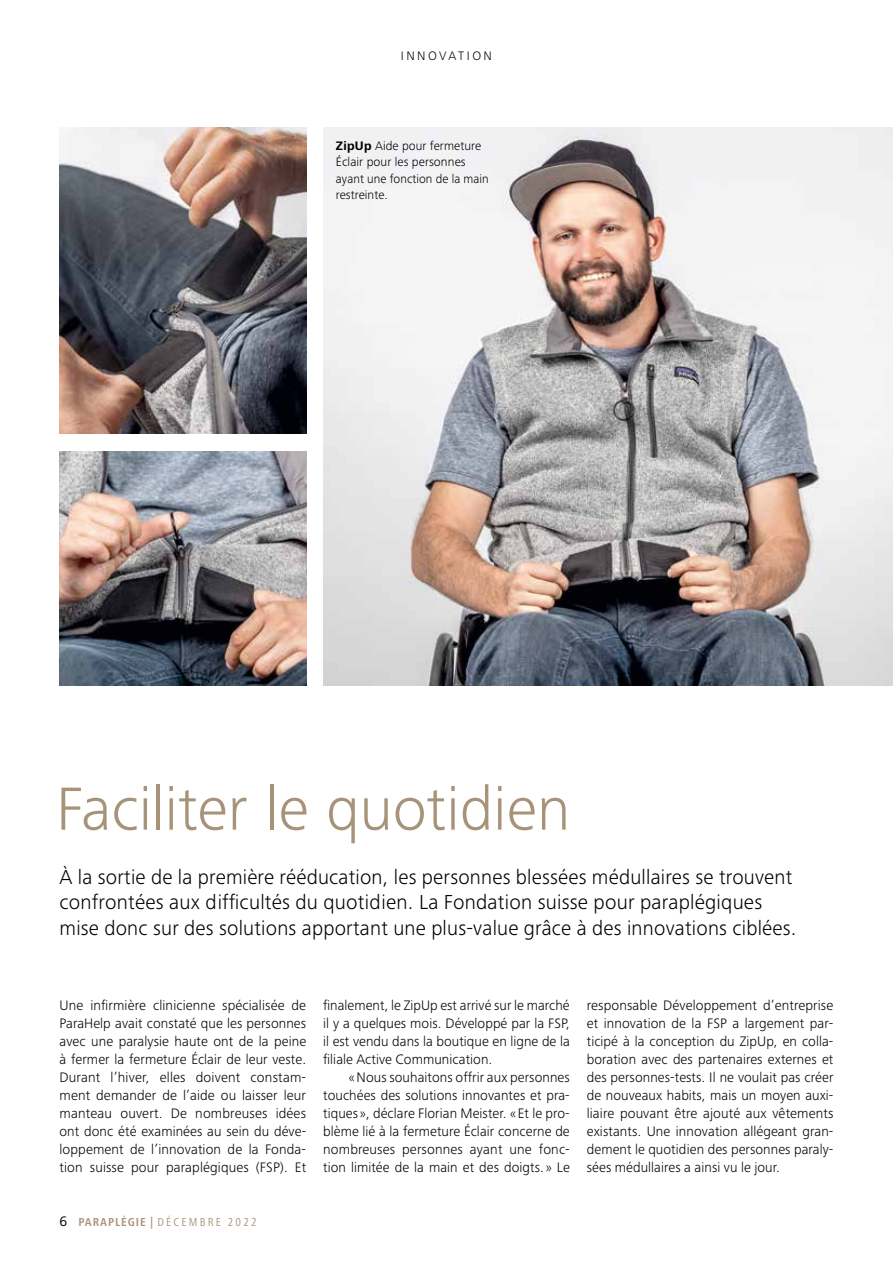
<style>
.page{position:relative;width:893px;height:1263px;background:#fff}
.page>*{position:absolute;margin:0;border:0;box-sizing:border-box;transform-origin:0 0}
.t1{font:300 63px "Frutiger Next Pro";color:#a79379}
.t2{font:300 21px/25.5px "Frutiger Next Pro";letter-spacing:.01em;color:#000}
.t3{font:300 14.25px/18px "Frutiger Next Pro";letter-spacing:.005em;color:#000;text-align:justify}
.t4{font:300 12.75px/16.5px "Frutiger Next Pro";letter-spacing:.005em;color:#000}
.t5{font:300 12.75px "Frutiger Next Pro";letter-spacing:.195em;color:#000}
.t6{font:condensed 12px "Frutiger Next Pro";letter-spacing:.18em;color:#a79379}
.s1{font-weight:700}
.s2{font-stretch:normal;font-size:14.25px;color:#000}
</style>
<div class="page">
<img style="left:60px;top:128px;width:246px;height:306px">
<img style="left:60px;top:452px;width:246px;height:234px">
<img style="left:323px;top:128px;width:570px;height:558px">
<p class="t5" style="left:401px;top:48px;width:93px">INNOVATION</p>
<p class="t4" style="left:336px;top:137px;width:154px"><span class="s1">ZipUp</span> Aide pour fermeture<br>Éclair pour les personnes ayant une fonction de la main restreinte.</p>
<h1 class="t1" style="left:56px;top:773px;width:516px">Faciliter le quotidien</h1>
<p class="t2" style="left:60px;top:864px;width:738px">À la sortie de la première rééducation, les personnes blessées médullaires se trouvent confrontées aux difficultés du quotidien. La Fondation suisse pour paraplégiques mise donc sur des solutions apportant une plus-value grâce à des innovations ciblées.</p>
<p class="t3" style="left:60px;top:996px;width:248px">Une infirmière clinicienne spécialisée de ParaHelp avait constaté que les personnes avec une paralysie haute ont de la peine à fermer la fermeture Éclair de leur veste.<br>Durant l’hiver, elles doivent constam&shy;ment demander de l’aide ou laisser leur manteau ouvert. De nombreuses idées ont donc été examinées au sein du déve&shy;loppement de l’innovation de la Fonda&shy;tion suisse pour paraplégiques (FSP). Et</p>
<p class="t3" style="left:323px;top:996px;width:248px">finalement, le ZipUp est arrivé sur le marché il y a quelques mois. Développé par la FSP, il est vendu dans la boutique en ligne de la filiale Active Communication.</p>
<p class="t3" style="left:323px;top:1068px;width:248px;text-indent:26px">«Nous souhaitons offrir aux personnes touchées des solutions innovantes et pra&shy;tiques », déclare Florian Meister. « Et le pro&shy;blème lié à la fermeture Éclair concerne de nombreuses personnes ayant une fonc&shy;tion limitée de la main et des doigts. » Le</p>
<p class="t6" style="left:60px;top:1215px;width:199px"><span class="s2">6</span> <span class="s1">PARAPLÉGIE |</span> DÉCEMBRE 2022</p>
<p class="t3" style="left:587px;top:996px;width:248px">responsable Développement d’entreprise et innovation de la FSP a largement par&shy;ticipé à la conception du ZipUp, en colla&shy;boration avec des partenaires externes et des personnes-tests. Il ne voulait pas créer de nouveaux habits, mais un moyen auxi&shy;liaire pouvant être ajouté aux vêtements existants. Une innovation allégeant gran&shy;dement le quotidien des personnes paraly&shy;sées médullaires a ainsi vu le jour.</p>
</div>
